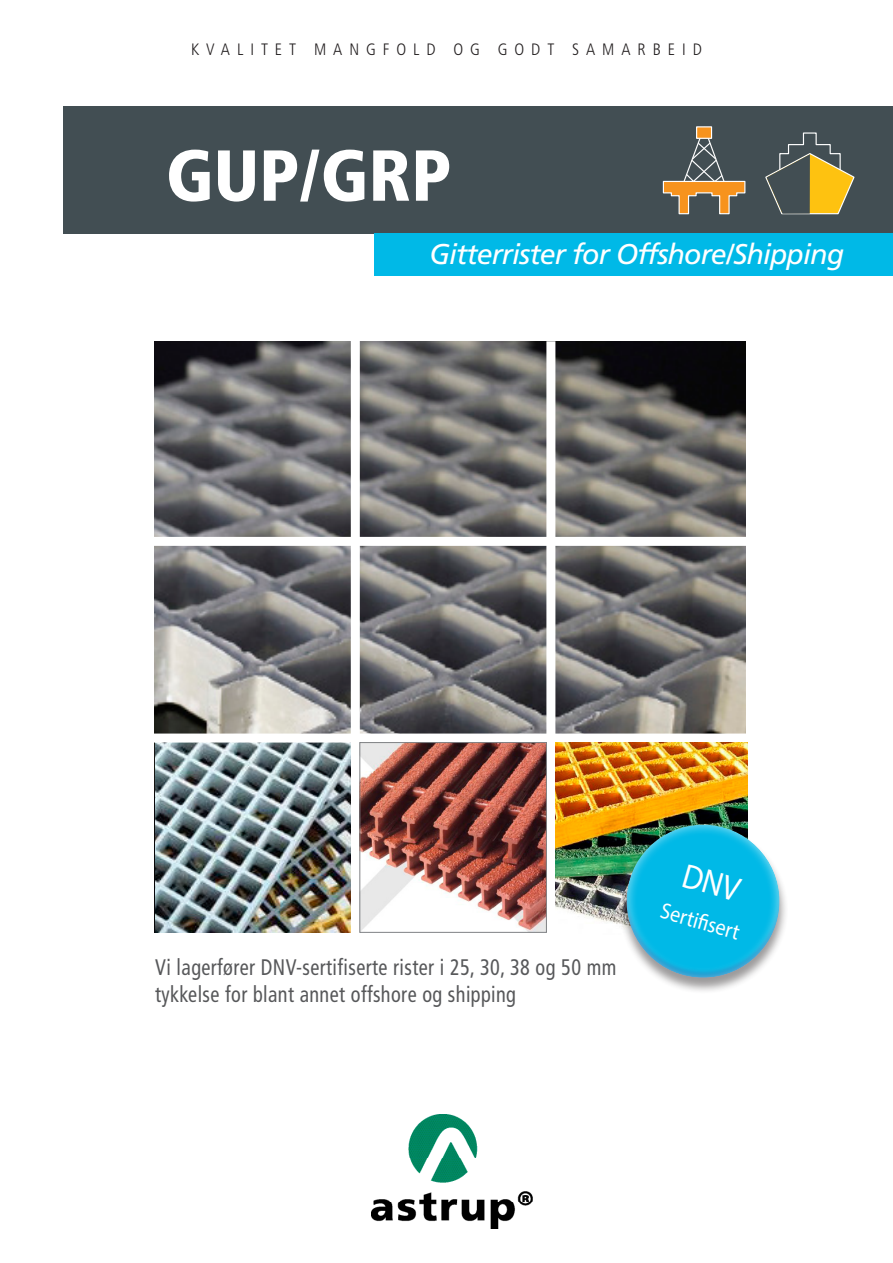
<style>
.page{position:relative;width:893px;height:1263px;background:#fff}
.page>*{position:absolute;margin:0;border:0;box-sizing:border-box;transform-origin:0 0}
.t1{font:900 condensed 72px "Frutiger LT Std";color:#fff}
.t2{font:italic 28.5px "Frutiger LT Std";letter-spacing:-.03em;color:#fff}
.t3{font:condensed 22.5px "Frutiger LT Std";letter-spacing:.02em;color:#57585a;scale:.9 1}
.t4{font:22.5px "Myriad Pro";color:#fff;scale:.9 1}
.t5{font:300 condensed 16.5px "Frutiger LT Std";letter-spacing:.42em;color:#231f20}
</style>
<div class="page">
<div style="left:63px;top:106px;width:829px;height:128px;background:#424e53"></div>
<img style="left:155px;top:341px;width:591px;height:566px">
<div style="left:351px;top:340px;width:9px;height:593px;background:#fff"></div>
<div style="left:546px;top:341px;width:9px;height:593px;background:#fff"></div>
<div style="left:149px;top:537px;width:603px;height:9px;background:#fff"></div>
<img style="left:155px;top:742px;width:196px;height:190px">
<div style="left:151px;top:733px;width:603px;height:9px;background:#fff"></div>
<img style="left:361px;top:744px;width:184px;height:187px">
<div style="left:359px;top:742px;width:188px;height:191px;border:1px solid #808285"></div>
<img style="left:556px;top:742px;width:191px;height:181px">
<div style="left:375px;top:233px;width:518px;height:43px;background:#00b9e7"></div>
<svg style="left:662px;top:126px;width:84px;height:89px"></svg>
<svg style="left:765px;top:132px;width:90px;height:83px"></svg>
<img style="left:371px;top:1114px;width:161px;height:114px">
<div style="left:619px;top:825px;width:169px;height:169px;background:#231f20;opacity:.45"></div>
<div style="left:613px;top:820px;width:167px;height:159px;background:#6b3e98;opacity:.25"></div>
<div style="left:682px;top:864px;width:61px;height:38px;background:#00b9e7"></div>
<p class="t5" style="left:191px;top:40px;width:512px">KVALITET MANGFOLD OG GODT SAMARBEID</p>
<p class="t1" style="left:166px;top:132px;width:287px">GUP/GRP</p>
<p class="t2" style="left:429px;top:237px;width:416px">Gitterrister for Offshore/Shipping</p>
<p class="t3" style="left:155px;top:954px;width:514px">Vi lagerfører DNV-sertifiserte rister i 25, 30, 38 og 50 mm</p>
<p class="t3" style="left:155px;top:981px;width:402px">tykkelse for blant annet offshore og shipping</p>
<p class="t4" style="left:665px;top:896px;width:92px;rotate:16deg">Sertifi sert</p>
</div>
